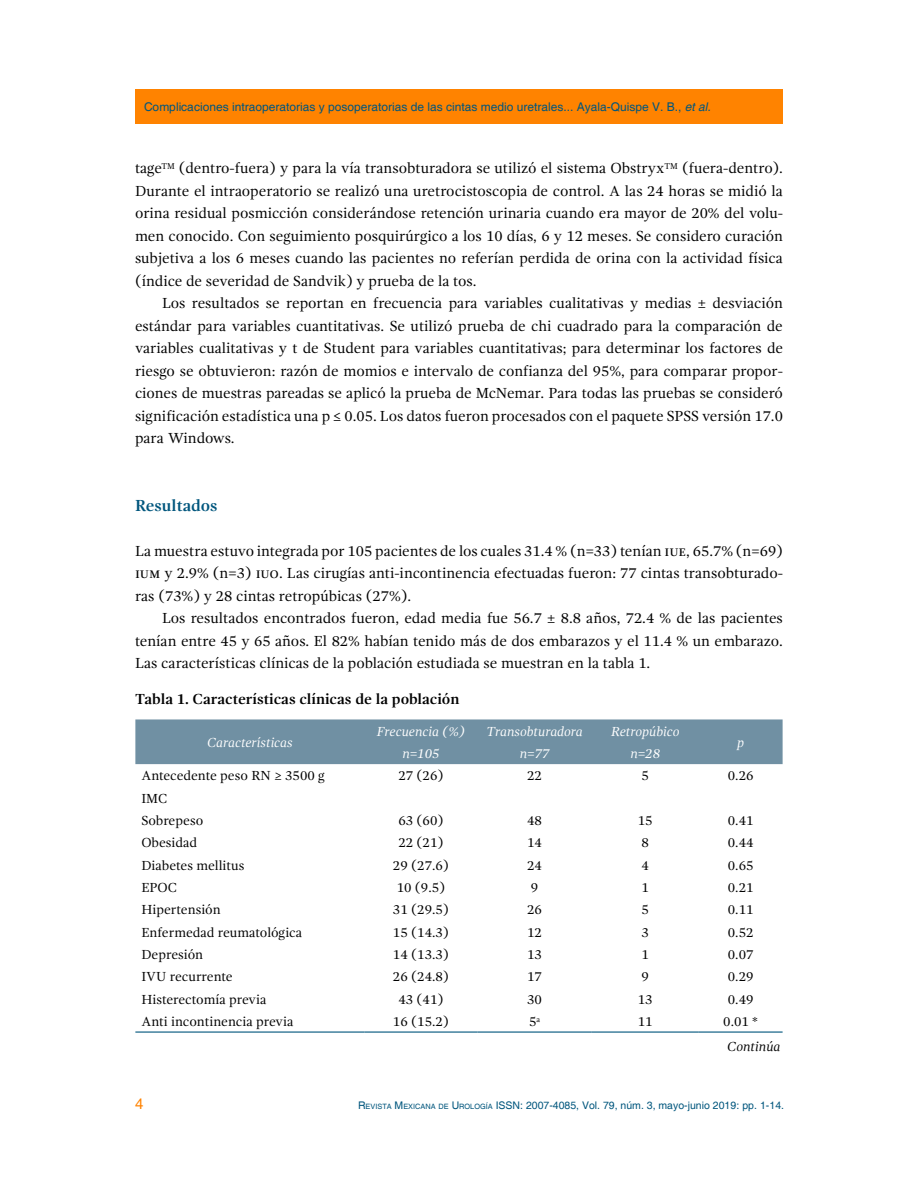
<style>
.page{position:relative;width:918px;height:1188px;background:#fff}
.page>*{position:absolute;margin:0;border:0;box-sizing:border-box;transform-origin:0 0}
.t1{font:700 16.5px "Gandhi Serif";color:#00567d}
.t2{font:15px/22.5px "Gandhi Serif";color:#000;text-align:justify}
.t3{font:700 15px "Gandhi Serif";color:#000}
.t4{font:15px "Helvetica";color:#ff8300}
.t5{font:13.5px/22.4px "Gandhi Serif";color:#000}
.t6{font:italic 13.5px "Gandhi Serif";color:#fff}
.t7{font:italic 13.5px "Gandhi Serif";color:#000}
.t8{font:12px "Helvetica";color:#00567d}
.t9{font:10.5px "Helvetica";color:#00567d}
.s1{font-style:italic}
.s2{font-style:inherit}
.s3{font-size:7.35px}
</style>
<div class="page">
<div style="left:135px;top:89px;width:648px;height:34px;background:#ff8300"></div>
<div style="left:135px;top:719px;width:648px;height:45px;background:#7090a3"></div>
<hr style="left:135px;top:1031px;width:229px;height:2px;background:#00567d">
<hr style="left:364px;top:1031px;width:114px;height:2px;background:#00567d">
<hr style="left:478px;top:1031px;width:114px;height:2px;background:#00567d">
<hr style="left:592px;top:1031px;width:107px;height:2px;background:#00567d">
<hr style="left:699px;top:1031px;width:84px;height:2px;background:#00567d">
<p class="t8" style="left:144px;top:99px;width:568px">Complicaciones intraoperatorias y posoperatorias de las cintas medio uretrales... Ayala-Quispe V. B., <span class="s1">et al.</span></p>
<p class="t2" style="left:135px;top:157px;width:650px">tage<sup>TM</sup> (dentro-fuera) y para la vía transobturadora se utilizó el sistema Obstryx<sup>TM</sup> (fuera-dentro).<br>Durante el intraoperatorio se realizó una uretrocistoscopia de control. A las 24 horas se midió la orina residual posmicción considerándose retención urinaria cuando era mayor de 20% del volu&shy;men conocido. Con seguimiento posquirúrgico a los 10 días, 6 y 12 meses. Se considero curación subjetiva a los 6 meses cuando las pacientes no referían perdida de orina con la actividad física (índice de severidad de Sandvik) y prueba de la tos.</p>
<p class="t2" style="left:135px;top:292px;width:650px;text-indent:27px">Los resultados se reportan en frecuencia para variables cualitativas y medias ± desviación estándar para variables cuantitativas. Se utilizó prueba de chi cuadrado para la comparación de variables cualitativas y t de Student para variables cuantitativas; para determinar los factores de riesgo se obtuvieron: razón de momios e intervalo de confianza del 95%, para comparar propor&shy;ciones de muestras pareadas se aplicó la prueba de McNemar. Para todas las pruebas se consideró significación estadística una p ≤ 0.05. Los datos fueron procesados con el paquete SPSS versión 17.0 para Windows.</p>
<p class="t1" style="left:135px;top:496px;width:84px">Resultados</p>
<p class="t2" style="left:135px;top:540px;width:650px">La muestra estuvo integrada por 105 pacientes de los cuales 31.4 % (n=33) tenían iue, 65.7% (n=69) ium y 2.9% (n=3) iuo. Las cirugías anti-incontinencia efectuadas fueron: 77 cintas transobturado&shy;ras (73%) y 28 cintas retropúbicas (27%).</p>
<p class="t2" style="left:135px;top:607px;width:649px;text-indent:27px">Los resultados encontrados fueron, edad media fue 56.7 ± 8.8 años, 72.4 % de las pacientes tenían entre 45 y 65 años. El 82% habían tenido más de dos embarazos y el 11.4 % un embarazo.<br>Las características clínicas de la población estudiada se muestran en la tabla 1.</p>
<p class="t3" style="left:135px;top:691px;width:326px">Tabla 1. Características clínicas de la población</p>
<p class="t6" style="left:207px;top:735px;width:87px">Características</p>
<p class="t6" style="left:377px;top:724px;width:90px">Frecuencia (%)</p>
<p class="t6" style="left:487px;top:724px;width:98px">Transobturadora</p>
<p class="t6" style="left:611px;top:724px;width:70px">Retropúbico</p>
<p class="t6" style="left:737px;top:735px;width:9px">p</p>
<p class="t6" style="left:402px;top:746px;width:39px">n=105</p>
<p class="t6" style="left:520px;top:746px;width:31px">n=77</p>
<p class="t6" style="left:630px;top:746px;width:31px">n=28</p>
<p class="t5" style="left:141px;top:765px;width:185px">Antecedente peso RN ≥ 3500 g</p>
<p class="t5" style="left:398px;top:765px;width:47px">27 (26)</p>
<p class="t5" style="left:527px;top:765px;width:16px">22</p>
<p class="t5" style="left:642px;top:765px;width:9px">5</p>
<p class="t5" style="left:728px;top:765px;width:27px">0.26</p>
<p class="t5" style="left:141px;top:787px;width:63px">IMC<br>Sobrepeso</p>
<p class="t5" style="left:398px;top:809px;width:47px">63 (60)</p>
<p class="t5" style="left:527px;top:809px;width:16px">48</p>
<p class="t5" style="left:638px;top:809px;width:16px">15</p>
<p class="t5" style="left:728px;top:809px;width:27px">0.41</p>
<p class="t5" style="left:141px;top:832px;width:57px">Obesidad</p>
<p class="t5" style="left:398px;top:832px;width:47px">22 (21)</p>
<p class="t5" style="left:527px;top:832px;width:16px">14</p>
<p class="t5" style="left:642px;top:832px;width:9px">8</p>
<p class="t5" style="left:728px;top:832px;width:27px">0.44</p>
<p class="t5" style="left:141px;top:854px;width:105px">Diabetes mellitus</p>
<p class="t5" style="left:393px;top:854px;width:58px">29 (27.6)</p>
<p class="t5" style="left:527px;top:854px;width:16px">24</p>
<p class="t5" style="left:642px;top:854px;width:9px">4</p>
<p class="t5" style="left:728px;top:854px;width:27px">0.65</p>
<p class="t5" style="left:141px;top:876px;width:37px">EPOC</p>
<p class="t5" style="left:397px;top:876px;width:50px">10 (9.5)</p>
<p class="t5" style="left:531px;top:876px;width:9px">9</p>
<p class="t5" style="left:642px;top:876px;width:9px">1</p>
<p class="t5" style="left:728px;top:876px;width:27px">0.21</p>
<p class="t5" style="left:141px;top:899px;width:81px">Hipertensión</p>
<p class="t5" style="left:393px;top:899px;width:58px">31 (29.5)</p>
<p class="t5" style="left:527px;top:899px;width:16px">26</p>
<p class="t5" style="left:642px;top:899px;width:9px">5</p>
<p class="t5" style="left:728px;top:899px;width:27px">0.11</p>
<p class="t5" style="left:141px;top:921px;width:162px">Enfermedad reumatológica</p>
<p class="t5" style="left:393px;top:921px;width:58px">15 (14.3)</p>
<p class="t5" style="left:527px;top:921px;width:16px">12</p>
<p class="t5" style="left:642px;top:921px;width:9px">3</p>
<p class="t5" style="left:728px;top:921px;width:27px">0.52</p>
<p class="t5" style="left:141px;top:943px;width:63px">Depresión</p>
<p class="t5" style="left:393px;top:943px;width:58px">14 (13.3)</p>
<p class="t5" style="left:527px;top:943px;width:16px">13</p>
<p class="t5" style="left:642px;top:943px;width:9px">1</p>
<p class="t5" style="left:728px;top:943px;width:27px">0.07</p>
<p class="t5" style="left:141px;top:966px;width:93px">IVU recurrente</p>
<p class="t5" style="left:393px;top:966px;width:58px">26 (24.8)</p>
<p class="t5" style="left:527px;top:966px;width:16px">17</p>
<p class="t5" style="left:642px;top:966px;width:9px">9</p>
<p class="t5" style="left:728px;top:966px;width:27px">0.29</p>
<p class="t5" style="left:141px;top:988px;width:127px">Histerectomía previa</p>
<p class="t5" style="left:398px;top:988px;width:47px">43 (41)</p>
<p class="t5" style="left:527px;top:988px;width:16px">30</p>
<p class="t5" style="left:638px;top:988px;width:16px">13</p>
<p class="t5" style="left:728px;top:988px;width:27px">0.49</p>
<p class="t5" style="left:141px;top:1010px;width:153px">Anti incontinencia previa</p>
<p class="t5" style="left:393px;top:1010px;width:58px">16 (15.2)</p>
<p class="t5" style="left:529px;top:1010px;width:13px">5<sup>a</sup></p>
<p class="t5" style="left:638px;top:1010px;width:16px">11</p>
<p class="t5" style="left:723px;top:1010px;width:36px">0.01 *</p>
<p class="t7" style="left:727px;top:1039px;width:55px">Continúa</p>
<p class="t4" style="left:135px;top:1095px;width:10px">4</p>
<p class="t9" style="left:358px;top:1099px;width:428px"><span class="s2">R</span><span class="s3">EVISTA</span> <span class="s2">M</span><span class="s3">EXICANA DE</span> <span class="s2">U</span><span class="s3">ROLOGÍA</span> ISSN: 2007-4085, Vol. 79, núm. 3, mayo-junio 2019: pp. 1-14.</p>
</div>
